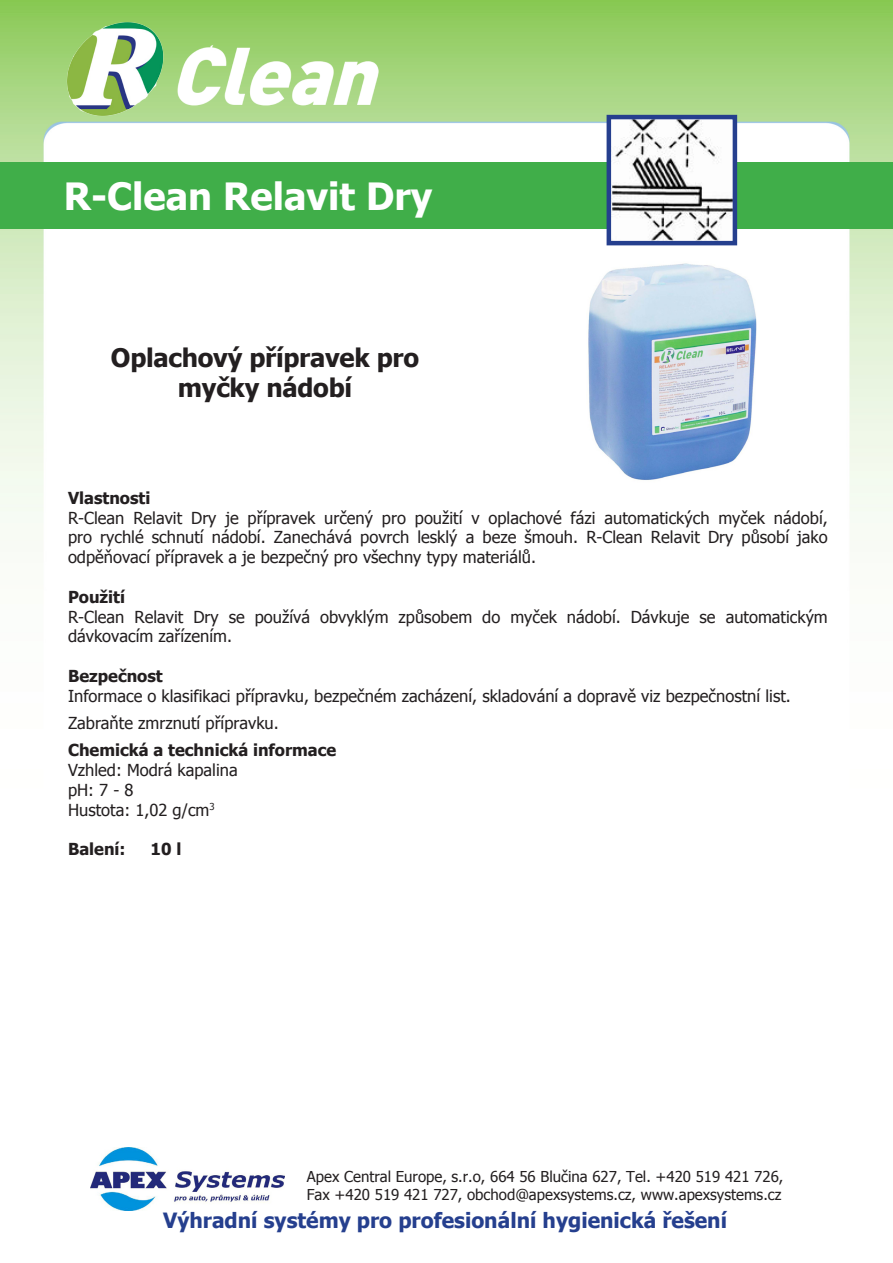
<style>
.page{position:relative;width:893px;height:1263px;background:#fff}
.page>*{position:absolute;margin:0;border:0;box-sizing:border-box;transform-origin:0 0}
.t1{font:700 37.5px "Tahoma";color:#fff}
.t2{font:700 25.5px/30.6px "Tahoma";letter-spacing:-.01em;color:#231f20;text-align:center}
.t3{font:700 21px "Tahoma";color:#253f8e}
.t4{font:16.5px/19.8px "Tahoma";color:#231f20;text-align:justify}
.t5{font:700 16.5px "Tahoma";color:#231f20}
.t6{font:15px/18px "Tahoma";color:#231f20}
</style>
<div class="page">
<img style="left:0;top:0;width:893px;height:541px">
<img style="left:64px;top:21px;width:314px;height:95px">
<div style="left:0;top:163px;width:893px;height:66px;background:#40ae49"></div>
<img style="left:90px;top:1147px;width:194px;height:64px">
<svg style="left:604px;top:113px;width:135px;height:135px"></svg>
<img style="left:587px;top:261px;width:170px;height:222px">
<p class="t1" style="left:64px;top:170px;width:370px">R-Clean Relavit Dry</p>
<p class="t2" style="left:111px;top:340px;width:310px">Oplachový přípravek pro myčky nádobí</p>
<p class="t5" style="left:68px;top:486px;width:84px">Vlastnosti</p>
<p class="t4" style="left:68px;top:507px;width:761px">R-Clean Relavit Dry je přípravek určený pro použití v oplachové fázi automatických myček nádobí, pro rychlé schnutí nádobí. Zanechává povrch lesklý a beze šmouh. R-Clean Relavit Dry působí jako odpěňovací přípravek a je bezpečný pro všechny typy materiálů.</p>
<p class="t5" style="left:68px;top:585px;width:59px">Použití</p>
<p class="t4" style="left:68px;top:606px;width:761px">R-Clean Relavit Dry se používá obvyklým způsobem do myček nádobí. Dávkuje se automatickým dávkovacím zařízením.</p>
<p class="t5" style="left:68px;top:664px;width:96px">Bezpečnost</p>
<p class="t4" style="left:68px;top:685px;width:724px">Informace o klasifikaci přípravku, bezpečném zacházení, skladování a dopravě viz bezpečnostní list.</p>
<p class="t4" style="left:68px;top:712px;width:212px">Zabraňte zmrznutí přípravku.</p>
<p class="t5" style="left:68px;top:739px;width:270px">Chemická a technická informace</p>
<p class="t4" style="left:68px;top:759px;width:171px">Vzhled: Modrá kapalina</p>
<p class="t4" style="left:68px;top:779px;width:67px">pH: 7 - 8</p>
<p class="t4" style="left:68px;top:799px;width:148px">Hustota: 1,02 g/cm<sup>3</sup></p>
<p class="t5" style="left:68px;top:838px;width:59px">Balení:</p>
<p class="t5" style="left:151px;top:838px;width:32px">10 l</p>
<p class="t6" style="left:307px;top:1167px;width:478px">Apex Central Europe, s.r.o, 664 56 Blučina 627, Tel. +420 519 421 726,<br>Fax +420 519 421 727, obchod@apexsystems.cz, www.apexsystems.cz</p>
<p class="t3" style="left:163px;top:1206px;width:565px">Výhradní systémy pro profesionální hygienická řešení</p>
</div>
